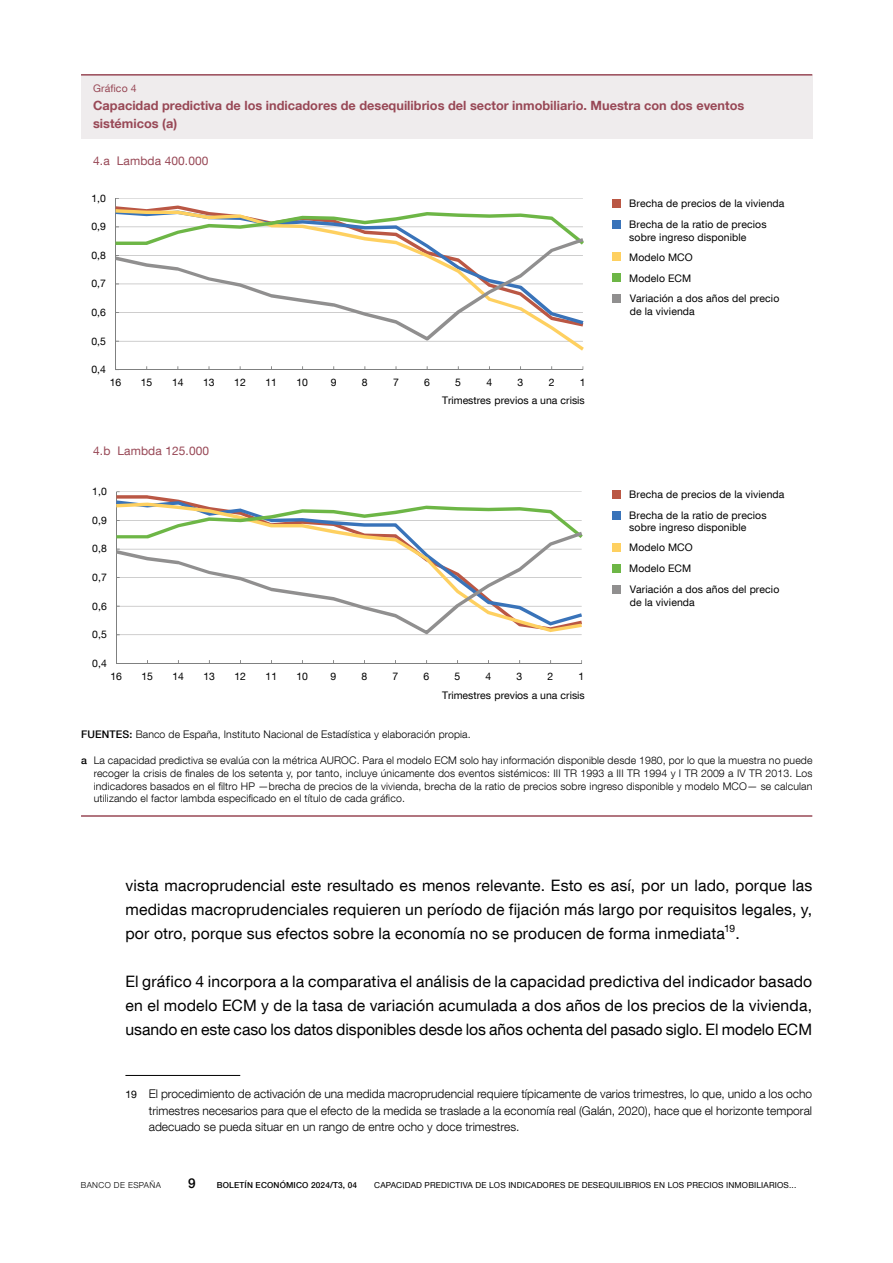
<style>
.page{position:relative;width:893px;height:1263px;background:#fff}
.page>*{position:absolute;margin:0;border:0;box-sizing:border-box;transform-origin:0 0}
.Texto_artículo{font:15.75px/24px "Bd E Neue Helvetica";color:#000;text-align:justify}
.t1{font:500 13.5px "Bd E Neue Helvetica";color:#000}
.t2{font:700 12.75px/18px "Bd E Neue Helvetica";color:#984856}
.Citas_10_texto{font:300 12px/16.5px "Bd E Neue Helvetica";color:#000;text-align:justify}
.t3{font:12px "Bd E Neue Helvetica";letter-spacing:.01em;color:#984856}
.t4{font:300 10.5px/12.6px "Bd E Neue Helvetica";letter-spacing:.01em;color:#000;text-align:justify}
.t5{font:10.5px/12.6px "Bd E Neue Helvetica";letter-spacing:.01em;color:#000}
.t6{font:10.5px "Bd E Neue Helvetica";letter-spacing:.01em;color:#984856}
.t7{font:8.25px "Bd E Neue Helvetica";letter-spacing:.02em;color:#000}
.t8{font:500 8.25px "Bd E Neue Helvetica";letter-spacing:.02em;color:#000}
.t9{font:300 8.25px "Bd E Neue Helvetica";letter-spacing:.05em;color:#000}
.s1{font-weight:500}
.s2{font-weight:400;font-size:10.5px}
</style>
<div class="page">
<hr style="left:125px;top:1075px;width:115px;height:1px;background:#000">
<hr style="left:81px;top:815px;width:731px;height:2px;background:#984856">
<div style="left:612px;top:585px;width:9px;height:9px;background:#908f8f"></div>
<div style="left:612px;top:564px;width:9px;height:9px;background:#6db646"></div>
<div style="left:612px;top:543px;width:9px;height:9px;background:#fed060"></div>
<div style="left:612px;top:511px;width:9px;height:8px;background:#3973b9"></div>
<div style="left:612px;top:490px;width:9px;height:8px;background:#ba5744"></div>
<div style="left:612px;top:295px;width:9px;height:8px;background:#908f8f"></div>
<div style="left:612px;top:274px;width:9px;height:8px;background:#6db646"></div>
<div style="left:612px;top:253px;width:9px;height:8px;background:#fed060"></div>
<div style="left:612px;top:220px;width:9px;height:9px;background:#3973b9"></div>
<div style="left:612px;top:199px;width:9px;height:9px;background:#ba5744"></div>
<div style="left:81px;top:75px;width:731px;height:64px;background:#efeced"></div>
<hr style="left:81px;top:74px;width:731px;height:2px;background:#984856">
<hr style="left:116px;top:634px;width:466px;height:1px;background:#a6a5a5">
<hr style="left:116px;top:492px;width:466px;height:1px;background:#a6a5a5">
<hr style="left:116px;top:492px;width:1px;height:171px;background:#7f8080">
<hr style="left:116px;top:663px;width:466px;height:1px;background:#7f8080">
<svg style="left:116px;top:503px;width:317px;height:3px"></svg>
<svg style="left:116px;top:506px;width:467px;height:31px"></svg>
<svg style="left:116px;top:532px;width:466px;height:102px"></svg>
<hr style="left:115px;top:198px;width:468px;height:1px;background:#a6a5a5">
<hr style="left:115px;top:198px;width:1px;height:172px;background:#7f8080">
<hr style="left:115px;top:369px;width:468px;height:1px;background:#7f8080">
<svg style="left:115px;top:209px;width:469px;height:142px"></svg>
<svg style="left:115px;top:212px;width:469px;height:33px"></svg>
<svg style="left:115px;top:238px;width:468px;height:103px"></svg>
<p class="t6" style="left:93px;top:82px;width:45px">Gráfico 4</p>
<p class="t2" style="left:93px;top:96px;width:653px">Capacidad predictiva de los indicadores de desequilibrios del sector inmobiliario. Muestra con dos eventos sistémicos (a)</p>
<p class="t3" style="left:93px;top:153px;width:117px">4.a Lambda 400.000</p>
<p class="t5" style="left:91px;top:191px;width:16px">1,0</p>
<p class="t5" style="left:91px;top:220px;width:16px">0,9</p>
<p class="t5" style="left:91px;top:249px;width:16px">0,8</p>
<p class="t5" style="left:91px;top:277px;width:16px">0,7</p>
<p class="t5" style="left:91px;top:306px;width:16px">0,6</p>
<p class="t5" style="left:91px;top:334px;width:16px">0,5</p>
<p class="t5" style="left:91px;top:363px;width:16px">0,4</p>
<p class="t5" style="left:110px;top:376px;width:13px">16</p>
<p class="t5" style="left:141px;top:376px;width:13px">15</p>
<p class="t5" style="left:172px;top:376px;width:13px">14</p>
<p class="t5" style="left:203px;top:376px;width:13px">13</p>
<p class="t5" style="left:234px;top:376px;width:13px">12</p>
<p class="t5" style="left:265px;top:376px;width:13px">11</p>
<p class="t5" style="left:297px;top:376px;width:13px">10</p>
<p class="t5" style="left:331px;top:376px;width:7px">9</p>
<p class="t5" style="left:362px;top:376px;width:7px">8</p>
<p class="t5" style="left:393px;top:376px;width:7px">7</p>
<p class="t5" style="left:424px;top:376px;width:7px">6</p>
<p class="t5" style="left:455px;top:376px;width:7px">5</p>
<p class="t5" style="left:486px;top:376px;width:7px">4</p>
<p class="t5" style="left:518px;top:376px;width:7px">3</p>
<p class="t5" style="left:549px;top:376px;width:7px">2</p>
<p class="t5" style="left:442px;top:374px;width:145px;line-height:17.1px;text-align:right">1<br>Trimestres previos a una crisis</p>
<p class="t3" style="left:93px;top:444px;width:118px">4.b Lambda 125.000</p>
<p class="t5" style="left:92px;top:485px;width:16px">1,0</p>
<p class="t5" style="left:92px;top:513px;width:16px">0,9</p>
<p class="t5" style="left:92px;top:542px;width:16px">0,8</p>
<p class="t5" style="left:92px;top:571px;width:16px">0,7</p>
<p class="t5" style="left:92px;top:599px;width:16px">0,6</p>
<p class="t5" style="left:92px;top:628px;width:16px">0,5</p>
<p class="t5" style="left:92px;top:657px;width:16px">0,4</p>
<p class="t5" style="left:110px;top:670px;width:13px">16</p>
<p class="t5" style="left:141px;top:670px;width:13px">15</p>
<p class="t5" style="left:173px;top:670px;width:13px">14</p>
<p class="t5" style="left:203px;top:670px;width:13px">13</p>
<p class="t5" style="left:234px;top:670px;width:13px">12</p>
<p class="t5" style="left:266px;top:670px;width:13px">11</p>
<p class="t5" style="left:297px;top:670px;width:13px">10</p>
<p class="t5" style="left:331px;top:670px;width:7px">9</p>
<p class="t5" style="left:361px;top:670px;width:7px">8</p>
<p class="t5" style="left:392px;top:670px;width:7px">7</p>
<p class="t5" style="left:424px;top:670px;width:7px">6</p>
<p class="t5" style="left:454px;top:670px;width:7px">5</p>
<p class="t5" style="left:485px;top:670px;width:7px">4</p>
<p class="t5" style="left:517px;top:670px;width:7px">3</p>
<p class="t5" style="left:548px;top:670px;width:7px">2</p>
<p class="t5" style="left:442px;top:667px;width:144px;line-height:18.9px;text-align:right">1<br>Trimestres previos a una crisis</p>
<p class="t5" style="left:629px;top:197px;width:157px">Brecha de precios de la vivienda</p>
<p class="t5" style="left:629px;top:218px;width:139px">Brecha de la ratio de precios sobre ingreso disponible</p>
<p class="t5" style="left:629px;top:250px;width:65px">Modelo MCO</p>
<p class="t5" style="left:629px;top:271px;width:64px">Modelo ECM</p>
<p class="t5" style="left:630px;top:292px;width:151px">Variación a dos años del precio de la vivienda</p>
<p class="t5" style="left:629px;top:487px;width:157px">Brecha de precios de la vivienda</p>
<p class="t5" style="left:629px;top:508px;width:139px">Brecha de la ratio de precios sobre ingreso disponible</p>
<p class="t5" style="left:629px;top:541px;width:65px">Modelo MCO</p>
<p class="t5" style="left:629px;top:562px;width:64px">Modelo ECM</p>
<p class="t5" style="left:630px;top:583px;width:151px">Variación a dos años del precio de la vivienda</p>
<p class="t4" style="left:81px;top:728px;width:391px"><span class="s1">FUENTES:</span> Banco de España, Instituto Nacional de Estadística y elaboración propia.</p>
<p class="t4" style="left:94px;top:754px;width:720px;text-indent:-13px"><span class="s1">a</span> La capacidad predictiva se evalúa con la métrica AUROC. Para el modelo ECM solo hay información disponible desde 1980, por lo que la muestra no puede recoger la crisis de finales de los setenta y, por tanto, incluye únicamente dos eventos sistémicos: III TR 1993 a III TR 1994 y I TR 2009 a IV TR 2013. Los indicadores basados en el filtro HP —brecha de precios de la vivienda, brecha de la ratio de precios sobre ingreso disponible y modelo MCO— se calculan utilizando el factor lambda especificado en el título de cada gráfico.</p>
<p class="Texto_artículo" style="left:125px;top:873px;width:688px">vista macroprudencial este resultado es menos relevante. Esto es así, por un lado, porque las medidas macroprudenciales requieren un período de fijación más largo por requisitos legales, y, por otro, porque sus efectos sobre la economía no se producen de forma inmediata<sup>19</sup>.</p>
<p class="Texto_artículo" style="left:125px;top:969px;width:688px">El gráfico 4 incorpora a la comparativa el análisis de la capacidad predictiva del indicador basado en el modelo ECM y de la tasa de variación acumulada a dos años de los precios de la vivienda, usando en este caso los datos disponibles desde los años ochenta del pasado siglo. El modelo ECM</p>
<p class="Citas_10_texto" style="left:149px;top:1085px;width:665px;text-indent:-23px"><span class="s2">19</span> El procedimiento de activación de una medida macroprudencial requiere típicamente de varios trimestres, lo que, unido a los ocho trimestres necesarios para que el efecto de la medida se traslade a la economía real (Galán, 2020), hace que el horizonte temporal adecuado se pueda situar en un rango de entre ocho y doce trimestres.</p>
<p class="t9" style="left:81px;top:1180px;width:82px">BANCO DE ESPAÑA</p>
<p class="t1" style="left:188px;top:1175px;width:9px">9</p>
<p class="t8" style="left:217px;top:1180px;width:142px">BOLETÍN ECONÓMICO 2024/T3, 04</p>
<p class="t7" style="left:374px;top:1180px;width:424px">CAPACIDAD PREDICTIVA DE LOS INDICADORES DE DESEQUILIBRIOS EN LOS PRECIOS INMOBILIARIOS...</p>
</div>
